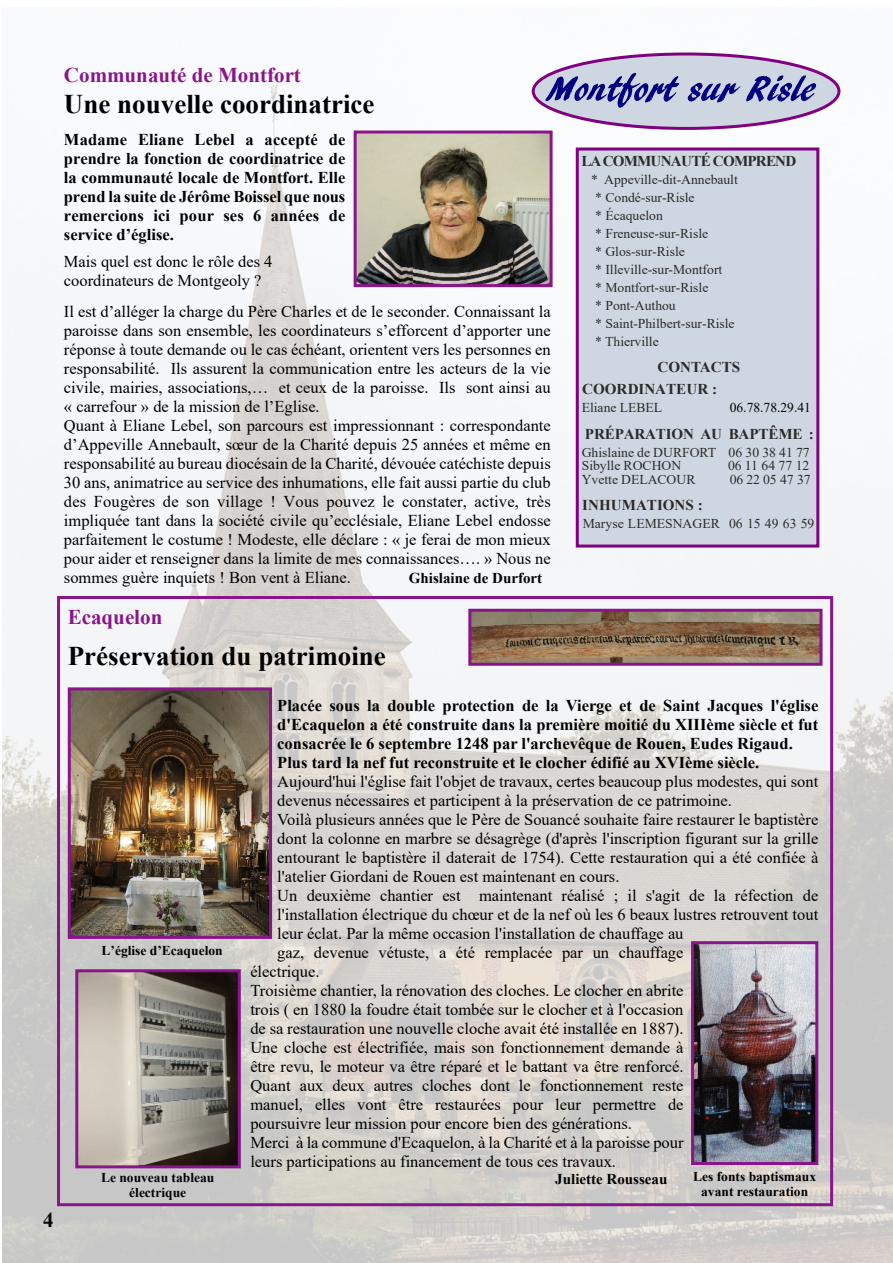
<style>
.page{position:relative;width:893px;height:1263px;background:#fff}
.page>*{position:absolute;margin:0;border:0;box-sizing:border-box;transform-origin:0 0}
.t1{font:700 27px "Times New Roman";color:#000}
.t2{font:700 21px "Times New Roman";color:#8a158a}
.t3{font:700 21px "Times New Roman";color:#000}
.t4{font:16.5px/18.9px "Times New Roman";color:#000}
.t5{font:700 16.5px/18.9px "Times New Roman";color:#000;text-align:justify}
.t6{font:700 15px/22.2px "Times New Roman";letter-spacing:-.01em;color:#2c2b2a}
.t7{font:700 15px "Times New Roman";color:#000}
.t8{font:700 15px "Times New Roman";letter-spacing:-.05em;color:#2c2b2a}
.t9{font:13.5px/18px "Times New Roman";color:#2c2b2a}
.t10{font:700 13.5px/15.5px "Times New Roman";color:#000;text-align:center}
.t11{font:13.5px "Times New Roman";color:#000}
</style>
<div class="page">
<img style="left:3px;top:54px;width:890px;height:1209px">
<div style="left:57px;top:596px;width:776px;height:610px;border:3px solid #8a158a"></div>
<div style="left:576px;top:148px;width:243px;height:399px;background:#ced7e1;border:3px solid #800080"></div>
<div style="left:532px;top:52px;width:308px;height:78px;background:#ced7e1;border:3px solid #800080;border-radius:50%"></div>
<svg style="left:545px;top:73px;width:134px;height:35px"></svg>
<svg style="left:688px;top:83px;width:52px;height:20px"></svg>
<svg style="left:746px;top:75px;width:70px;height:26px"></svg>
<img style="left:358px;top:135px;width:191px;height:148px">
<div style="left:354px;top:131px;width:199px;height:156px;border:3px solid #8a158a"></div>
<img style="left:72px;top:691px;width:196px;height:244px">
<div style="left:68px;top:687px;width:204px;height:252px;border:3px solid #8a158a"></div>
<img style="left:695px;top:945px;width:119px;height:216px">
<div style="left:691px;top:941px;width:127px;height:224px;border:3px solid #8a158a"></div>
<img style="left:79px;top:973px;width:158px;height:191px">
<div style="left:75px;top:969px;width:166px;height:199px;border:3px solid #8a158a"></div>
<img style="left:472px;top:613px;width:346px;height:49px">
<div style="left:468px;top:609px;width:354px;height:57px;border:3px solid #8a158a"></div>
<p class="t3" style="left:43px;top:1213px;width:12px">4</p>
<p class="t2" style="left:64px;top:67px;width:238px">Communauté de Montfort</p>
<h1 class="t1" style="left:64px;top:94px;width:312px">Une nouvelle coordinatrice</h1>
<p class="t5" style="left:64px;top:132px;width:283px">Madame Eliane Lebel a accepté de prendre la fonction de coordinatrice de la communauté locale de Montfort. Elle prend la suite de Jérôme Boissel que nous remercions ici pour ses 6 années de service d’église.</p>
<p class="t4" style="left:64px;top:254px;width:210px">Mais quel est donc le rôle des 4 coordinateurs de Montgeoly ?</p>
<p class="t4" style="left:64px;top:304px;width:488px">Il est d’alléger la charge du Père Charles et de le seconder. Connaissant la paroisse dans son ensemble, les coordinateurs s’efforcent d’apporter une réponse à toute demande ou le cas échéant, orientent vers les personnes en responsabilité. Ils assurent la communication entre les acteurs de la vie civile, mairies, associations,… et ceux de la paroisse. Ils sont ainsi au « carrefour » de la mission de l’Eglise.<br>Quant à Eliane Lebel, son parcours est impressionnant : correspondante d’Appeville Annebault, sœur de la Charité depuis 25 années et même en responsabilité au bureau diocésain de la Charité, dévouée catéchiste depuis 30 ans, animatrice au service des inhumations, elle fait aussi partie du club des Fougères de son village ! Vous pouvez le constater, active, très impliquée tant dans la société civile qu’ecclésiale, Eliane Lebel endosse parfaitement le costume ! Modeste, elle déclare : « je ferai de mon mieux pour aider et renseigner dans la limite de mes connaissances…. » Nous ne sommes guère inquiets ! Bon vent à Eliane.</p>
<p class="t7" style="left:409px;top:572px;width:135px">Ghislaine de Durfort</p>
<p class="t8" style="left:581px;top:155px;width:216px">LA COMMUNAUTÉ COMPREND</p>
<p class="t9" style="left:595px;top:171px;width:144px;text-indent:-4px">* Appeville-dit-Annebault * Condé-sur-Risle<br>* Écaquelon<br>* Freneuse-sur-Risle<br>* Glos-sur-Risle<br>* Illeville-sur-Montfort<br>* Montfort-sur-Risle<br>* Pont-Authou<br>* Saint-Philbert-sur-Risle * Thierville</p>
<p class="t6" style="left:582px;top:357px;width:159px;text-indent:75px">CONTACTS<br>COORDINATEUR :</p>
<p class="t9" style="left:582px;top:400px;width:82px">Eliane LEBEL</p>
<p class="t11" style="left:730px;top:403px;width:83px">06.78.78.29.41</p>
<p class="t6" style="left:585px;top:424px;width:230px">PRÉPARATION AU BAPTÊME :</p>
<p class="t9" style="left:582px;top:447px;width:230px;line-height:13.5px">Ghislaine de DURFORT 06 30 38 41 77<br>Sibylle ROCHON</p>
<p class="t9" style="left:728px;top:458px;width:83px">06 11 64 77 12</p>
<p class="t9" style="left:582px;top:472px;width:115px">Yvette DELACOUR</p>
<p class="t9" style="left:730px;top:472px;width:82px">06 22 05 47 37</p>
<p class="t6" style="left:582px;top:496px;width:122px">INHUMATIONS :</p>
<p class="t9" style="left:583px;top:516px;width:233px">Maryse LEMESNAGER 06 15 49 63 59</p>
<p class="t2" style="left:68px;top:610px;width:96px">Ecaquelon</p>
<h1 class="t1" style="left:68px;top:647px;width:320px">Préservation du patrimoine</h1>
<p class="t5" style="left:277px;top:698px;width:543px;text-align:left">Placée sous la double protection de la Vierge et de Saint Jacques l'église d'Ecaquelon a été construite dans la première moitié du XIIIème siècle et fut consacrée le 6 septembre 1248 par l'archevêque de Rouen, Eudes Rigaud.<br>Plus tard la nef fut reconstruite et le clocher édifié au XVIème siècle.</p>
<p class="t4" style="left:277px;top:774px;width:543px">Aujourd'hui l'église fait l'objet de travaux, certes beaucoup plus modestes, qui sont</p>
<p class="t4" style="left:277px;top:793px;width:456px">devenus nécessaires et participent à la préservation de ce patrimoine.</p>
<p class="t4" style="left:277px;top:812px;width:543px">Voilà plusieurs années que le Père de Souancé souhaite faire restaurer le baptistère</p>
<p class="t4" style="left:277px;top:831px;width:543px">dont la colonne en marbre se désagrège (d'après l'inscription figurant sur la grille</p>
<p class="t4" style="left:277px;top:850px;width:543px">entourant le baptistère il daterait de 1754). Cette restauration qui a été confiée à</p>
<p class="t4" style="left:277px;top:869px;width:344px">l'atelier Giordani de Rouen est maintenant en cours.</p>
<p class="t4" style="left:277px;top:888px;width:543px">Un deuxième chantier est maintenant réalisé ; il s'agit de la réfection de</p>
<p class="t4" style="left:277px;top:907px;width:543px">l'installation électrique du chœur et de la nef où les 6 beaux lustres retrouvent tout</p>
<p class="t4" style="left:277px;top:925px;width:408px">leur éclat. Par la même occasion l'installation de chauffage au</p>
<p class="t4" style="left:277px;top:944px;width:408px">gaz, devenue vétuste, a été remplacée par un chauffage</p>
<p class="t4" style="left:250px;top:963px;width:71px">électrique.</p>
<p class="t4" style="left:250px;top:982px;width:435px">Troisième chantier, la rénovation des cloches. Le clocher en abrite</p>
<p class="t4" style="left:250px;top:1001px;width:435px">trois ( en 1880 la foudre était tombée sur le clocher et à l'occasion</p>
<p class="t4" style="left:250px;top:1020px;width:435px">de sa restauration une nouvelle cloche avait été installée en 1887).</p>
<p class="t4" style="left:250px;top:1039px;width:435px">Une cloche est électrifiée, mais son fonctionnement demande à</p>
<p class="t4" style="left:250px;top:1058px;width:435px">être revu, le moteur va être réparé et le battant va être renforcé.</p>
<p class="t4" style="left:250px;top:1077px;width:435px">Quant aux deux autres cloches dont le fonctionnement reste</p>
<p class="t4" style="left:250px;top:1096px;width:435px">manuel, elles vont être restaurées pour leur permettre de</p>
<p class="t4" style="left:250px;top:1115px;width:383px">poursuivre leur mission pour encore bien des générations.</p>
<p class="t4" style="left:250px;top:1134px;width:435px">Merci à la commune d'Ecaquelon, à la Charité et à la paroisse pour</p>
<p class="t4" style="left:250px;top:1153px;width:367px">leurs participations au financement de tous ces travaux.</p>
<p class="t7" style="left:555px;top:1174px;width:114px">Juliette Rousseau</p>
<p class="t10" style="left:693px;top:1170px;width:125px">Les fonts baptismaux avant restauration</p>
<p class="t10" style="left:102px;top:944px;width:123px">L’église d’Ecaquelon</p>
<p class="t10" style="left:101px;top:1171px;width:115px">Le nouveau tableau électrique</p>
</div>
